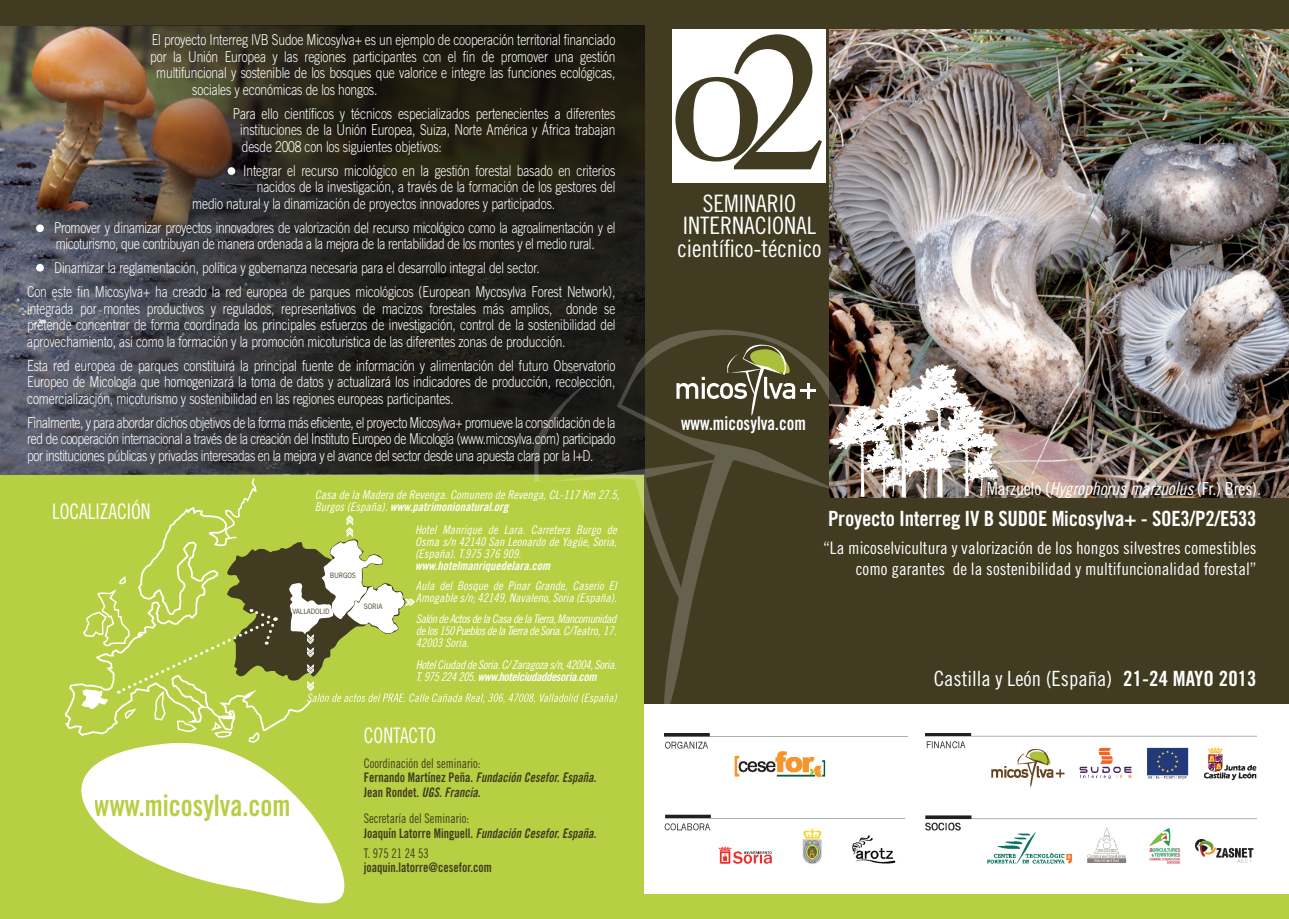
<style>
.page{position:relative;width:1289px;height:919px;background:#fff}
.page>*{position:absolute;margin:0;border:0;box-sizing:border-box;transform-origin:0 0}
.t1{font:120px "Times Cg ATT";color:#413b22;scale:1.5 1}
.t2{font:29.7px "Trade Gothic LT Std Bd Cn 20";color:#b7cf42;scale:.91 1}
.t3{font:24px/22.5px "Trade Gothic LT Std Cn 18";color:#fff}
.t4{font:21.45px "Trade Gothic LT Std Cn 18";color:#fff;scale:.91 1}
.t5{font:21px "Trade Gothic LT Std Bd Cn 20";letter-spacing:-.01em;color:#fff}
.t6{font:21px "Trade Gothic LT Std Cn 18";color:#fff}
.t7{font:18.9px "Trade Gothic LT Std Bd Cn 20";color:#fff;scale:.91 1}
.t8{font:18px "Trade Gothic LT Std Cn 18";letter-spacing:-.01em;color:#fff}
.t9{font:17.25px/20.7px "Trade Gothic LT Std Cn 18";color:#fff;text-align:right}
.t10{font:300 15px/16.5px "Trade Gothic LT Std";letter-spacing:-.01em;color:#fff;text-align:justify;scale:.8 1}
.t11{font:13.2px/14.4px "Trade Gothic LT Std Bd Cn 20 Obl";color:#413b22;scale:.91 1}
.t12{font:13.2px "Trade Gothic LT Std Cn 18";color:#413b22;scale:.91 1}
.t13{font:13.2px "Trade Gothic LT Std Bd Cn 20";color:#413b22;scale:.91 1}
.t14{font:12px/12px "Trade Gothic LT Std Cn 18 Obl";color:#fff;text-align:justify}
.t15{font:12px "Trade Gothic LT Std Bd Cn 20 Obl";color:#fff}
.t16{font:12px "Trade Gothic LT Std Cn 18 Obl";letter-spacing:-.03em;color:#fff}
.t17{font:12px "Trade Gothic LT Std Bd Cn 20 Obl";letter-spacing:-.03em;color:#fff}
.t18{font:7.35px "Trade Gothic LT Std";letter-spacing:-.025em;color:#413b22;scale:.91 1}
.s1{font-family:"Trade Gothic LT Std Cn 18 Obl"}
.s2{font-family:"Trade Gothic LT Std Bd Cn 20"}
.s3{font-size:195px}
</style>
<div class="page">
<div style="left:0;top:0;width:644px;height:918px;background:#b7cf42"></div>
<div style="left:644px;top:0;width:644px;height:918px;background:#413b22"></div>
<img style="left:829px;top:29px;width:459px;height:468px">
<div style="left:672px;top:29px;width:154px;height:154px;background:#fff"></div>
<div style="left:644px;top:893px;width:644px;height:25px;background:#b7cf42"></div>
<svg style="left:81px;top:751px;width:264px;height:153px;fill:#fff"></svg>
<div style="left:644px;top:704px;width:644px;height:189px;background:#fff"></div>
<svg style="left:64px;top:683px;width:163px;height:68px"></svg>
<div style="left:0;top:0;width:644px;height:26px;background:#413b22"></div>
<img style="left:0;top:26px;width:644px;height:448px">
<img style="left:664px;top:735px;width:592px;height:129px">
<svg style="left:81px;top:328px;width:917px;height:415px"></svg>
<div style="left:36px;top:224px;width:8px;height:8px;background:#fff;border-radius:50%"></div>
<div style="left:36px;top:264px;width:8px;height:7px;background:#fff;border-radius:50%"></div>
<div style="left:227px;top:167px;width:8px;height:8px;background:#fff;border-radius:50%"></div>
<p class="t10" style="left:152px;top:31px;width:581px">El proyecto Interreg IVB Sudoe Micosylva+ es un ejemplo de cooperación territorial financiado</p>
<p class="t10" style="left:150px;top:48px;width:583px">por la Unión Europea y las regiones participantes con el fin de promover una gestión</p>
<p class="t10" style="left:156px;top:64px;width:575px">multifuncional y sostenible de los bosques que valorice e integre las funciones ecológicas,</p>
<p class="t10" style="left:192px;top:81px;width:233px">sociales y económicas de los hongos.</p>
<p class="t10" style="left:240px;top:105px;width:470px;text-indent:-8px">Para ello científicos y técnicos especializados pertenecientes a diferentes instituciones de la Unión Europea, Suiza, Norte América y África trabajan desde 2008 con los siguientes objetivos:</p>
<p class="t10" style="left:243px;top:162px;width:467px">Integrar el recurso micológico en la gestión forestal basado en criterios</p>
<p class="t10" style="left:257px;top:178px;width:450px">nacidos de la investigación, a través de la formación de los gestores del</p>
<p class="t10" style="left:192px;top:195px;width:455px">medio natural y la dinamización de proyectos innovadores y participados.</p>
<p class="t10" style="left:54px;top:219px;width:703px">Promover y dinamizar proyectos innovadores de valorización del recurso micológico como la agroalimentación y el micoturismo, que contribuyan de manera ordenada a la mejora de la rentabilidad de los montes y el medio rural.</p>
<p class="t10" style="left:27px;top:256px;width:736px;line-height:24px;text-indent:27px">Dinamizar la reglamentación, política y gobernanza necesaria para el desarrollo integral del sector.<br>Con este fin Micosylva+ ha creado la red europea de parques micológicos (European Mycosylva Forest Network),</p>
<p class="t10" style="left:27px;top:300px;width:737px">integrada por montes productivos y regulados, representativos de macizos forestales más amplios, donde se pretende concentrar de forma coordinada los principales esfuerzos de investigación, control de la sostenibilidad del aprovechamiento, así como la formación y la promoción micoturistica de las diferentes zonas de producción.</p>
<p class="t10" style="left:27px;top:357px;width:736px">Esta red europea de parques constituirá la principal fuente de información y alimentación del futuro Observatorio Europeo de Micología que homogenizará la toma de datos y actualizará los indicadores de producción, recolección, comercialización, micoturismo y sostenibilidad en las regiones europeas participantes.</p>
<p class="t10" style="left:27px;top:414px;width:737px">Finalmente, y para abordar dichos objetivos de la forma más eficiente, el proyecto Micosylva+ promueve la consolidación de la red de cooperación internacional a través de la creación del Instituto Europeo de Micología (www.micosylva.com) participado por instituciones públicas y privadas interesadas en la mejora y el avance del sector desde una apuesta clara por la I+D.</p>
<h3 class="t4" style="left:52px;top:499px;width:107px">LOCALIZACIÓN</h3>
<p class="t14" style="left:315px;top:488px;width:306px">Casa de la Madera de Revenga. Comunero de Revenga, CL-117 Km 27.5,</p>
<p class="t15" style="left:315px;top:499px;width:195px"><span class="s1">Burgos (España).</span> www.patrimonionatural.org</p>
<p class="t14" style="left:415px;top:524px;width:203px">Hotel Manrique de Lara. Carretera Burgo de Osma s/n 42140 San Leonardo de Yagüe, Soria, (España). T.975 376 909.</p>
<p class="t15" style="left:415px;top:558px;width:136px">www.hotelmanriquedelara.com</p>
<p class="t14" style="left:416px;top:580px;width:202px">Aula del Bosque de Pinar Grande, Caserío El<br>Amogable s/n; 42149, Navaleno, Soria (España).</p>
<p class="t14" style="left:416px;top:613px;width:202px">Salón de Actos de la Casa de la Tierra, Mancomunidad de los 150 Pueblos de la Tierra de Soria. C/Teatro, 17.<br>42003 Soria.</p>
<p class="t18" style="left:330px;top:571px;width:30px">BURGOS</p>
<p class="t18" style="left:364px;top:601px;width:22px">SORIA</p>
<p class="t18" style="left:292px;top:606px;width:42px">VALLADOLID</p>
<p class="t16" style="left:416px;top:657px;width:202px">Hotel Ciudad de Soria. C/ Zaragoza s/n, 42004, Soria.</p>
<p class="t17" style="left:416px;top:669px;width:182px"><span class="s1">T. 975 224 205.</span> www.hotelciudaddesoria.com</p>
<h3 class="t4" style="left:364px;top:722px;width:78px">CONTACTO</h3>
<h2 class="t2" style="left:95px;top:787px;width:216px">www.micosylva.com</h2>
<p class="t12" style="left:364px;top:755px;width:130px">Coordinación del seminario:</p>
<p class="t11" style="left:364px;top:770px;width:257px"><span class="s2">Fernando Martínez Peña.</span> Fundación Cesefor. España.<br><span class="s2">Jean Rondet.</span> UGS. Francia.</p>
<p class="t12" style="left:364px;top:810px;width:117px">Secretaría del Seminario:</p>
<p class="t11" style="left:364px;top:825px;width:257px"><span class="s2">Joaquín Latorre Minguell.</span> Fundación Cesefor. España.</p>
<p class="t12" style="left:364px;top:845px;width:73px">T. 975 21 24 53</p>
<p class="t13" style="left:364px;top:859px;width:142px">joaquin.latorre@cesefor.com</p>
<h1 class="t1" style="left:671px;top:51px;width:106px">0<span class="s3">2</span></h1>
<h3 class="t3" style="left:682px;top:192px;width:115px;text-indent:20px">Seminario<br>INTERNA</h3>
<h3 class="t3" style="left:754px;top:214px;width:23px">CIONA</h3>
<h3 class="t3" style="left:677px;top:214px;width:145px;text-align:right">L científico-técnico</h3>
<p class="t7" style="left:681px;top:412px;width:139px">www.micosylva.com</p>
<p class="t8" style="left:986px;top:477px;width:276px">Marzuelo (<span class="s1">Hygrophorus marzuolus</span> (Fr.) Bres).</p>
<h3 class="t5" style="left:828px;top:505px;width:430px">Proyecto Interreg IV B SUDOE Micosylva+ - SOE3/P2/E533</h3>
<p class="t9" style="left:823px;top:537px;width:435px">“La micoselvicultura y valorización de los hongos silvestres comestibles como garantes de la sostenibilidad y multifuncionalidad forestal”</p>
<h3 class="t6" style="left:933px;top:665px;width:324px">Castilla y León (España) <span class="s2">21-24 MAYO 2013</span></h3>
</div>
